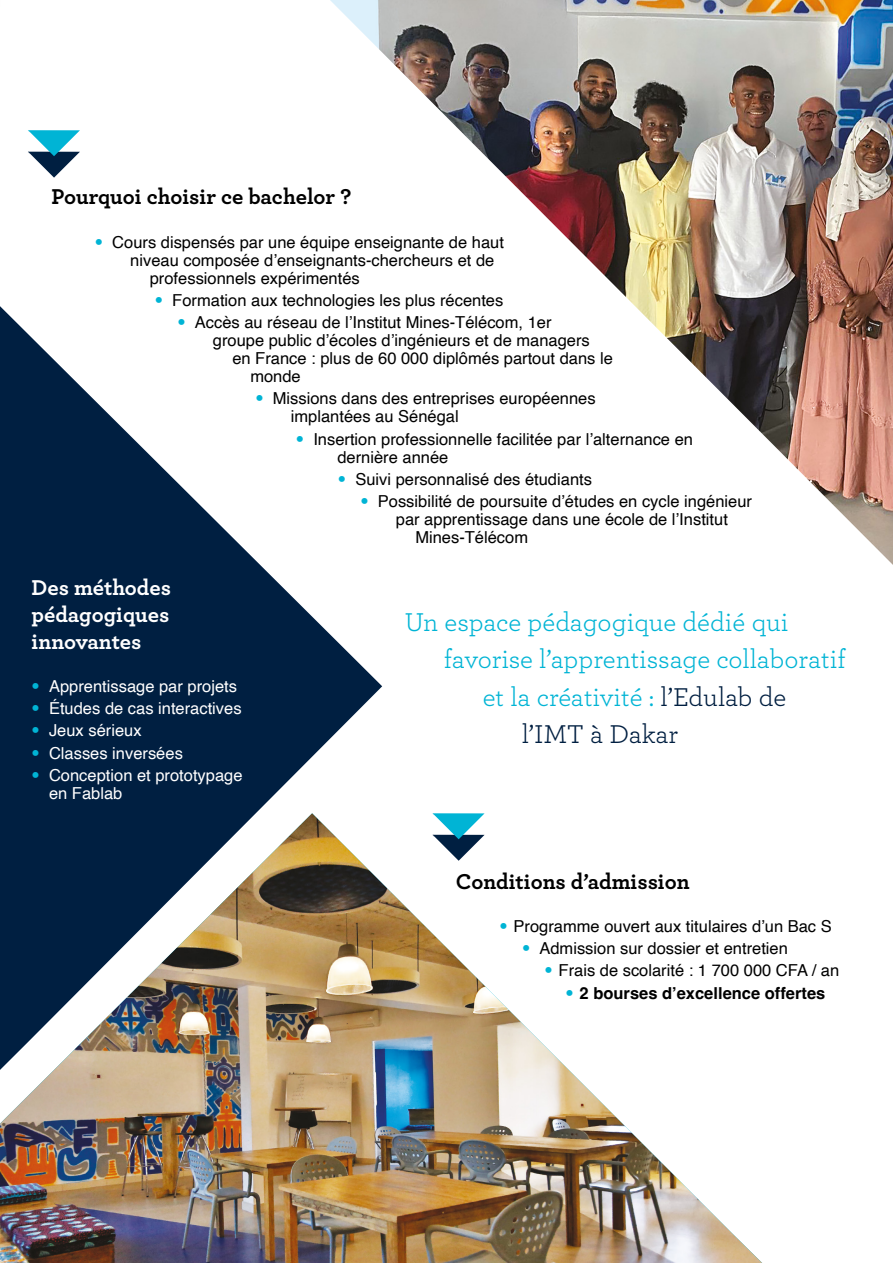
<style>
.page{position:relative;width:893px;height:1263px;background:#fff}
.page>*{position:absolute;margin:0;border:0;box-sizing:border-box;transform-origin:0 0}
.t1{font:27px "Archer";color:#00b4d5}
.t2{font:27px "Archer";letter-spacing:-.01em;color:#001f41}
.t3{font:700 22.5px "Archer";color:#000}
.t4{font:700 22.5px/27px "Archer";color:#fff;text-align:justify}
.t5{font:16.5px/18px "Helvetica";color:#000}
.t6{font:16.5px/18px "Helvetica";color:#fff}
.t7{font:700 16.5px "Helvetica";color:#000}
.s1{font-weight:300;color:#00b4d5}
.s2{color:#001f41}
</style>
<div class="page">
<svg style="left:28px;top:130px;width:52px;height:48px"></svg>
<svg style="left:0;top:306px;width:382px;height:507px;fill:#001f41"></svg>
<img style="left:330px;top:0;width:563px;height:565px">
<img style="left:0;top:813px;width:762px;height:450px">
<h2 class="t3" style="left:51px;top:179px;width:301px">Pourquoi choisir ce bachelor ?</h2>
<p class="t5" style="left:95px;top:233px;width:411px"><span class="s1">•</span> Cours dispensés par une équipe enseignante de haut</p>
<p class="t5" style="left:130px;top:251px;width:366px">niveau composée d’enseignants-chercheurs et de</p>
<p class="t5" style="left:150px;top:269px;width:211px">professionnels expérimentés</p>
<p class="t5" style="left:155px;top:292px;width:350px"><span class="s1">•</span> Formation aux technologies les plus récentes</p>
<p class="t5" style="left:177px;top:314px;width:376px"><span class="s1">•</span> Accès au réseau de l’Institut Mines-Télécom, 1er</p>
<p class="t5" style="left:213px;top:332px;width:378px">groupe public d’écoles d’ingénieurs et de managers</p>
<p class="t5" style="left:232px;top:350px;width:382px">en France : plus de 60 000 diplômés partout dans le</p>
<p class="t5" style="left:250px;top:368px;width:52px">monde</p>
<p class="t5" style="left:291px;top:390px;width:306px;text-indent:-35px"><span class="s1">•</span> Missions dans des entreprises européennes implantées au Sénégal</p>
<p class="t5" style="left:337px;top:430px;width:357px;text-indent:-42px"><span class="s1">•</span> Insertion professionnelle facilitée par l’alternance en dernière année</p>
<p class="t5" style="left:338px;top:471px;width:256px"><span class="s1">•</span> Suivi personnalisé des étudiants</p>
<p class="t5" style="left:360px;top:493px;width:393px"><span class="s1">•</span> Possibilité de poursuite d’études en cycle ingénieur</p>
<p class="t5" style="left:396px;top:511px;width:334px">par apprentissage dans une école de l’Institut</p>
<p class="t5" style="left:415px;top:529px;width:114px">Mines-Télécom</p>
<h2 class="t4" style="left:32px;top:572px;width:141px">Des méthodes pédagogiques innovantes</h2>
<p class="t6" style="left:32px;top:677px;width:207px"><span class="s1">•</span> Apprentissage par projets</p>
<p class="t6" style="left:32px;top:700px;width:212px"><span class="s1">•</span> Études de cas interactives</p>
<p class="t6" style="left:32px;top:722px;width:112px"><span class="s1">•</span> Jeux sérieux</p>
<p class="t6" style="left:32px;top:744px;width:153px"><span class="s1">•</span> Classes inversées</p>
<p class="t6" style="left:49px;top:767px;width:195px;text-indent:-17px"><span class="s1">•</span> Conception et prototypage en Fablab</p>
<h1 class="t1" style="left:405px;top:603px;width:385px">Un espace pédagogique dédié qui</h1>
<h1 class="t1" style="left:444px;top:640px;width:404px">favorise l’apprentissage collaboratif</h1>
<h1 class="t1" style="left:483px;top:678px;width:305px">et la créativité : <span class="s2">l’Edulab de</span></h1>
<h1 class="t2" style="left:522px;top:715px;width:158px">l’IMT à Dakar</h1>
<h2 class="t3" style="left:456px;top:863px;width:235px">Conditions d’admission</h2>
<p class="t5" style="left:499px;top:917px;width:334px"><span class="s1">•</span> Programme ouvert aux titulaires d’un Bac S</p>
<p class="t5" style="left:522px;top:940px;width:267px"><span class="s1">•</span> Admission sur dossier et entretien</p>
<p class="t5" style="left:544px;top:962px;width:296px"><span class="s1">•</span> Frais de scolarité : 1 700 000 CFA / an</p>
<p class="t7" style="left:565px;top:983px;width:261px"><span class="s1">•</span> 2 bourses d’excellence offertes</p>
</div>
